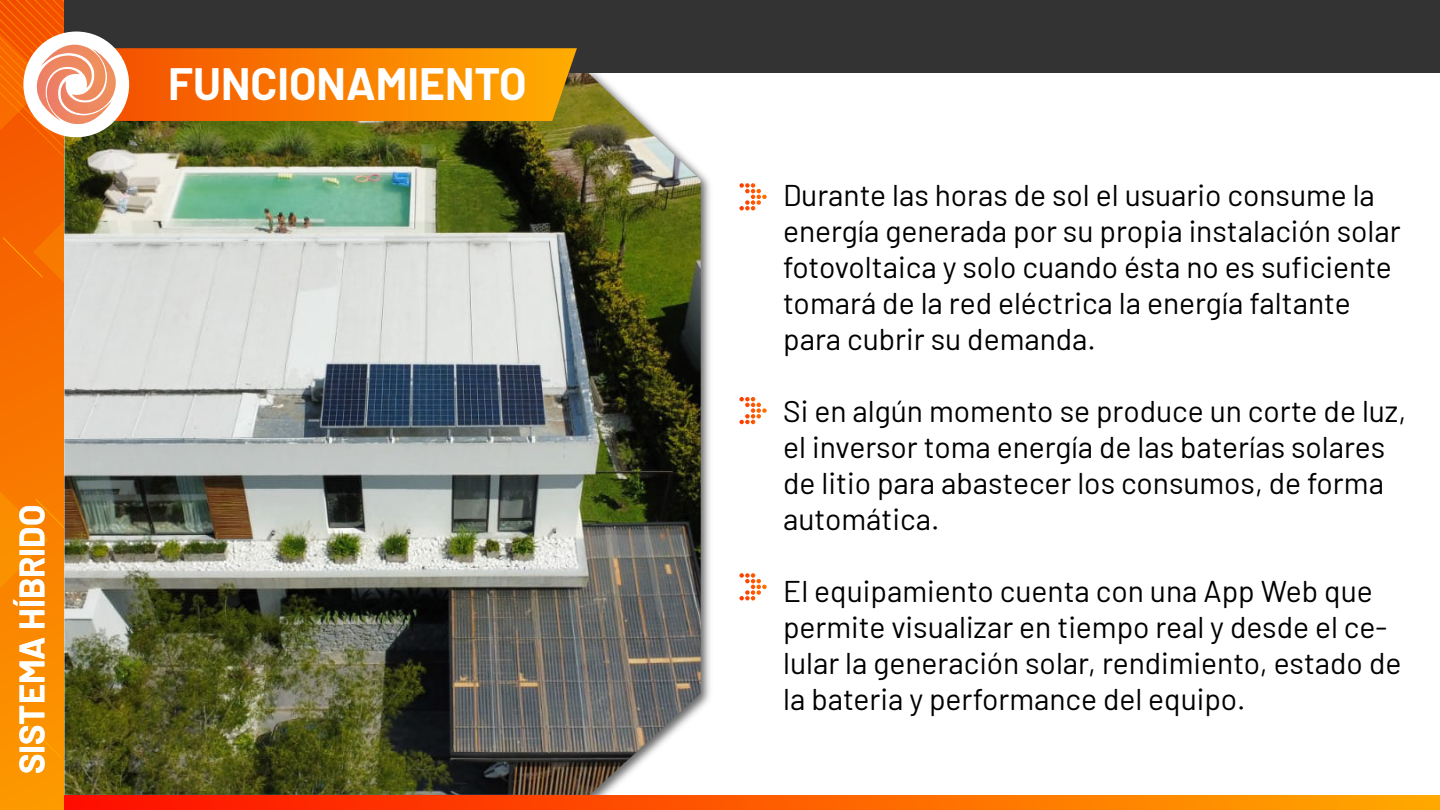
<style>
.page{position:relative;width:1440px;height:810px;background:#fff}
.page>*{position:absolute;margin:0;border:0;box-sizing:border-box;transform-origin:0 0}
.t1{font:700 44.33px "Barlow";color:#fff}
.t2{font:700 34.42px "Barlow";color:#fff}
.t3{font:30px/36px "Barlow";color:#000}
</style>
<div class="page">
<img style="left:64px;top:72px;width:652px;height:724px">
<img style="left:65px;top:72px;width:636px;height:723px">
<svg style="left:739px;top:183px;width:28px;height:27px"></svg>
<svg style="left:739px;top:397px;width:28px;height:27px"></svg>
<svg style="left:739px;top:573px;width:28px;height:27px"></svg>
<div style="left:0;top:0;width:1440px;height:72px;background:#333"></div>
<svg style="left:64px;top:796px;width:1376px;height:14px;background:#fe5a00"></svg>
<div style="left:0;top:0;width:64px;height:810px;background:#fc8f00"></div>
<svg style="left:21px;top:718px;width:40px;height:40px"></svg>
<img style="left:0;top:0;width:577px;height:617px">
<h1 class="t1" style="left:168px;top:51px;width:360px">FUNCIONAMIENTO</h1>
<p class="t2" style="left:7px;top:774px;width:271px;rotate:-90deg">SISTEMA HÍBRIDO</p>
<p class="t3" style="left:783px;top:175px;width:619px">Durante las horas de sol el usuario consume la energía generada por su propia instalación solar fotovoltaica y solo cuando ésta no es suficiente tomará de la red eléctrica la energía faltante para cubrir su demanda.</p>
<p class="t3" style="left:783px;top:391px;width:625px">Si en algún momento se produce un corte de luz, el inversor toma energía de las baterías solares de litio para abastecer los consumos, de forma automática.</p>
<p class="t3" style="left:783px;top:571px;width:620px">El equipamiento cuenta con una App Web que permite visualizar en tiempo real y desde el ce&shy;lular la generación solar, rendimiento, estado de la bateria y performance del equipo.</p>
</div>
